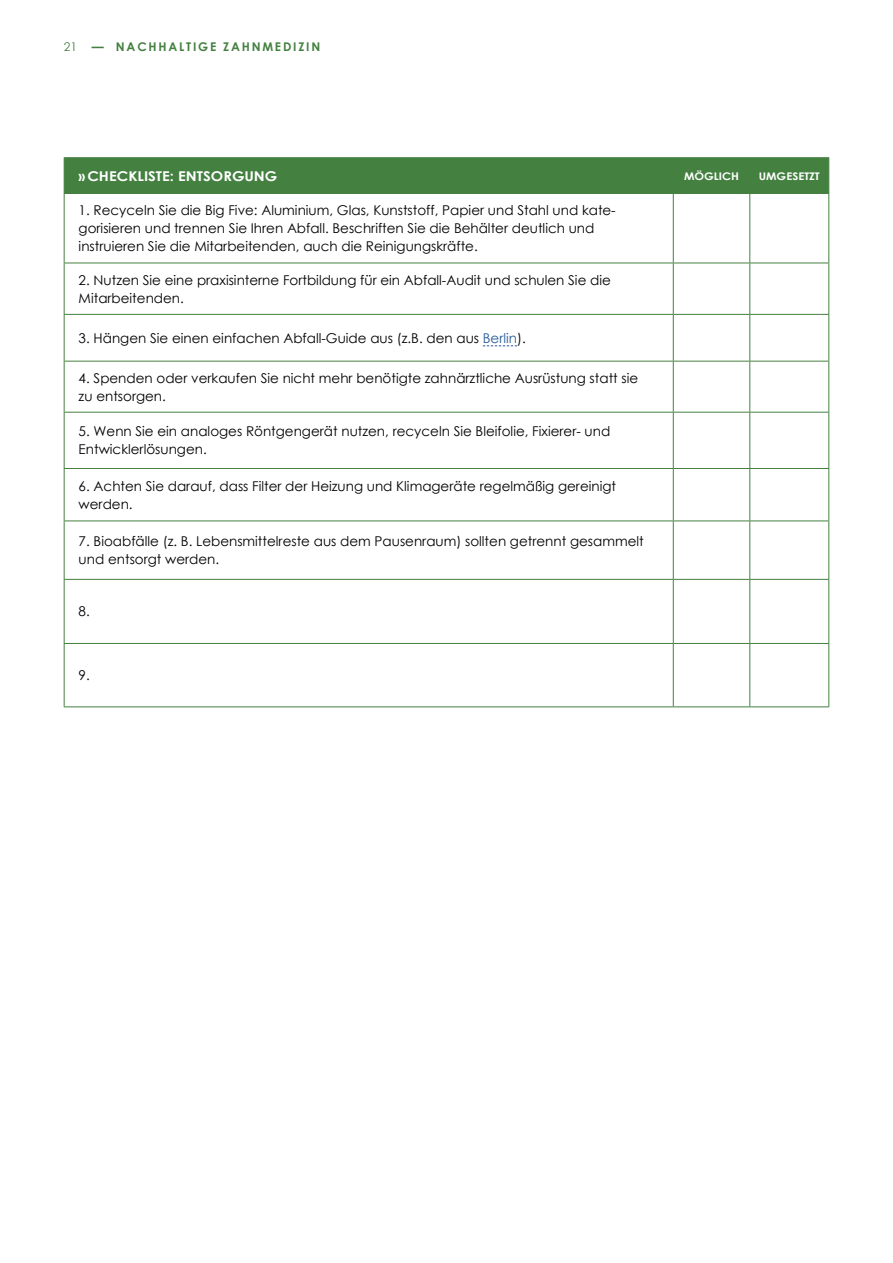
<style>
.page{position:relative;width:893px;height:1263px;background:#fff}
.page>*{position:absolute;margin:0;border:0;box-sizing:border-box;transform-origin:0 0}
.t1{font:13.5px/18px "Century Gothic";color:#000}
.t2{font:700 13.5px "Century Gothic";color:#fff;scale:1.1 1}
.t3{font:700 12px "Century Gothic";letter-spacing:.15em;color:#448040}
.t4{font:700 10.5px "Century Gothic";color:#fff;scale:1.1 1}
.s1{font-weight:400}
.s2{color:#275b9b}
</style>
<div class="page">
<div style="left:65px;top:158px;width:763px;height:35px;background:#448040"></div>
<hr style="left:64px;top:157px;width:609px;height:1px;background:#448040">
<hr style="left:64px;top:158px;width:1px;height:35px;background:#448040">
<hr style="left:673px;top:157px;width:77px;height:1px;background:#448040">
<hr style="left:673px;top:158px;width:1px;height:35px;background:#448040">
<hr style="left:750px;top:157px;width:79px;height:1px;background:#448040">
<hr style="left:749px;top:158px;width:1px;height:35px;background:#448040">
<hr style="left:828px;top:158px;width:1px;height:35px;background:#448040">
<hr style="left:64px;top:193px;width:609px;height:1px;background:#448040">
<hr style="left:64px;top:194px;width:1px;height:69px;background:#448040">
<hr style="left:673px;top:193px;width:77px;height:1px;background:#448040">
<hr style="left:673px;top:194px;width:1px;height:69px;background:#448040">
<hr style="left:750px;top:193px;width:79px;height:1px;background:#448040">
<hr style="left:749px;top:194px;width:1px;height:69px;background:#448040">
<hr style="left:828px;top:194px;width:1px;height:69px;background:#448040">
<hr style="left:64px;top:263px;width:609px;height:1px;background:#448040">
<hr style="left:64px;top:263px;width:1px;height:51px;background:#448040">
<hr style="left:673px;top:263px;width:77px;height:1px;background:#448040">
<hr style="left:673px;top:263px;width:1px;height:51px;background:#448040">
<hr style="left:750px;top:263px;width:79px;height:1px;background:#448040">
<hr style="left:749px;top:263px;width:1px;height:51px;background:#448040">
<hr style="left:828px;top:263px;width:1px;height:51px;background:#448040">
<hr style="left:64px;top:314px;width:609px;height:1px;background:#448040">
<hr style="left:64px;top:315px;width:1px;height:46px;background:#448040">
<hr style="left:673px;top:314px;width:77px;height:1px;background:#448040">
<hr style="left:673px;top:315px;width:1px;height:46px;background:#448040">
<hr style="left:750px;top:314px;width:79px;height:1px;background:#448040">
<hr style="left:749px;top:315px;width:1px;height:46px;background:#448040">
<hr style="left:828px;top:315px;width:1px;height:46px;background:#448040">
<hr style="left:64px;top:361px;width:609px;height:1px;background:#448040">
<hr style="left:64px;top:361px;width:1px;height:51px;background:#448040">
<hr style="left:673px;top:361px;width:77px;height:1px;background:#448040">
<hr style="left:673px;top:361px;width:1px;height:51px;background:#448040">
<hr style="left:750px;top:361px;width:79px;height:1px;background:#448040">
<hr style="left:749px;top:361px;width:1px;height:51px;background:#448040">
<hr style="left:828px;top:361px;width:1px;height:51px;background:#448040">
<hr style="left:64px;top:412px;width:609px;height:1px;background:#448040">
<hr style="left:64px;top:413px;width:1px;height:55px;background:#448040">
<hr style="left:673px;top:412px;width:77px;height:1px;background:#448040">
<hr style="left:673px;top:413px;width:1px;height:55px;background:#448040">
<hr style="left:750px;top:412px;width:79px;height:1px;background:#448040">
<hr style="left:749px;top:413px;width:1px;height:55px;background:#448040">
<hr style="left:828px;top:413px;width:1px;height:55px;background:#448040">
<hr style="left:64px;top:468px;width:609px;height:1px;background:#448040">
<hr style="left:64px;top:469px;width:1px;height:51px;background:#448040">
<hr style="left:673px;top:468px;width:77px;height:1px;background:#448040">
<hr style="left:673px;top:469px;width:1px;height:51px;background:#448040">
<hr style="left:750px;top:468px;width:79px;height:1px;background:#448040">
<hr style="left:749px;top:469px;width:1px;height:51px;background:#448040">
<hr style="left:828px;top:469px;width:1px;height:51px;background:#448040">
<hr style="left:64px;top:520px;width:609px;height:1px;background:#448040">
<hr style="left:64px;top:521px;width:1px;height:58px;background:#448040">
<hr style="left:673px;top:520px;width:77px;height:1px;background:#448040">
<hr style="left:673px;top:521px;width:1px;height:58px;background:#448040">
<hr style="left:750px;top:520px;width:79px;height:1px;background:#448040">
<hr style="left:749px;top:521px;width:1px;height:58px;background:#448040">
<hr style="left:828px;top:521px;width:1px;height:58px;background:#448040">
<hr style="left:64px;top:579px;width:609px;height:1px;background:#448040">
<hr style="left:64px;top:580px;width:1px;height:63px;background:#448040">
<hr style="left:673px;top:579px;width:77px;height:1px;background:#448040">
<hr style="left:673px;top:580px;width:1px;height:63px;background:#448040">
<hr style="left:750px;top:579px;width:79px;height:1px;background:#448040">
<hr style="left:749px;top:580px;width:1px;height:63px;background:#448040">
<hr style="left:828px;top:580px;width:1px;height:63px;background:#448040">
<hr style="left:64px;top:643px;width:609px;height:1px;background:#448040">
<hr style="left:64px;top:644px;width:1px;height:62px;background:#448040">
<hr style="left:673px;top:643px;width:77px;height:1px;background:#448040">
<hr style="left:673px;top:644px;width:1px;height:62px;background:#448040">
<hr style="left:750px;top:643px;width:79px;height:1px;background:#448040">
<hr style="left:749px;top:644px;width:1px;height:62px;background:#448040">
<hr style="left:828px;top:644px;width:1px;height:62px;background:#448040">
<hr style="left:64px;top:706px;width:609px;height:1px;background:#448040">
<hr style="left:673px;top:706px;width:77px;height:1px;background:#448040">
<hr style="left:750px;top:706px;width:79px;height:1px;background:#448040">
<svg style="left:483px;top:345px;width:34px;height:1px"></svg>
<p class="t3" style="left:64px;top:39px;width:258px"><span class="s1">21</span> — NACHHALTIGE ZAHNMEDIZIN</p>
<p class="t2" style="left:79px;top:167px;width:182px">»CHECKLISTE: ENTSORGUNG</p>
<p class="t4" style="left:684px;top:169px;width:51px">MÖGLICH</p>
<p class="t4" style="left:759px;top:169px;width:57px">UMGESETZT</p>
<p class="t1" style="left:79px;top:201px;width:539px">1. Recyceln Sie die Big Five: Aluminium, Glas, Kunststoff, Papier und Stahl und kate&shy;gorisieren und trennen Sie Ihren Abfall. Beschriften Sie die Behälter deutlich und instruieren Sie die Mitarbeitenden, auch die Reinigungskräfte.</p>
<p class="t1" style="left:79px;top:271px;width:534px">2. Nutzen Sie eine praxisinterne Fortbildung für ein Abfall-Audit und schulen Sie die<br>Mitarbeitenden.</p>
<p class="t1" style="left:79px;top:329px;width:449px">3. Hängen Sie einen einfachen Abfall-Guide aus (z.B. den aus <span class="s2">Berlin</span>).</p>
<p class="t1" style="left:79px;top:369px;width:561px">4. Spenden oder verkaufen Sie nicht mehr benötigte zahnärztliche Ausrüstung statt sie zu entsorgen.</p>
<p class="t1" style="left:79px;top:422px;width:533px">5. Wenn Sie ein analoges Röntgengerät nutzen, recyceln Sie Bleifolie, Fixierer- und<br>Entwicklerlösungen.</p>
<p class="t1" style="left:79px;top:477px;width:539px">6. Achten Sie darauf, dass Filter der Heizung und Klimageräte regelmäßig gereinigt werden.</p>
<p class="t1" style="left:79px;top:532px;width:567px">7. Bioabfälle (z. B. Lebensmittelreste aus dem Pausenraum) sollten getrennt gesammelt und entsorgt werden.</p>
<p class="t1" style="left:79px;top:602px;width:13px">8.</p>
<p class="t1" style="left:79px;top:666px;width:13px">9.</p>
</div>
